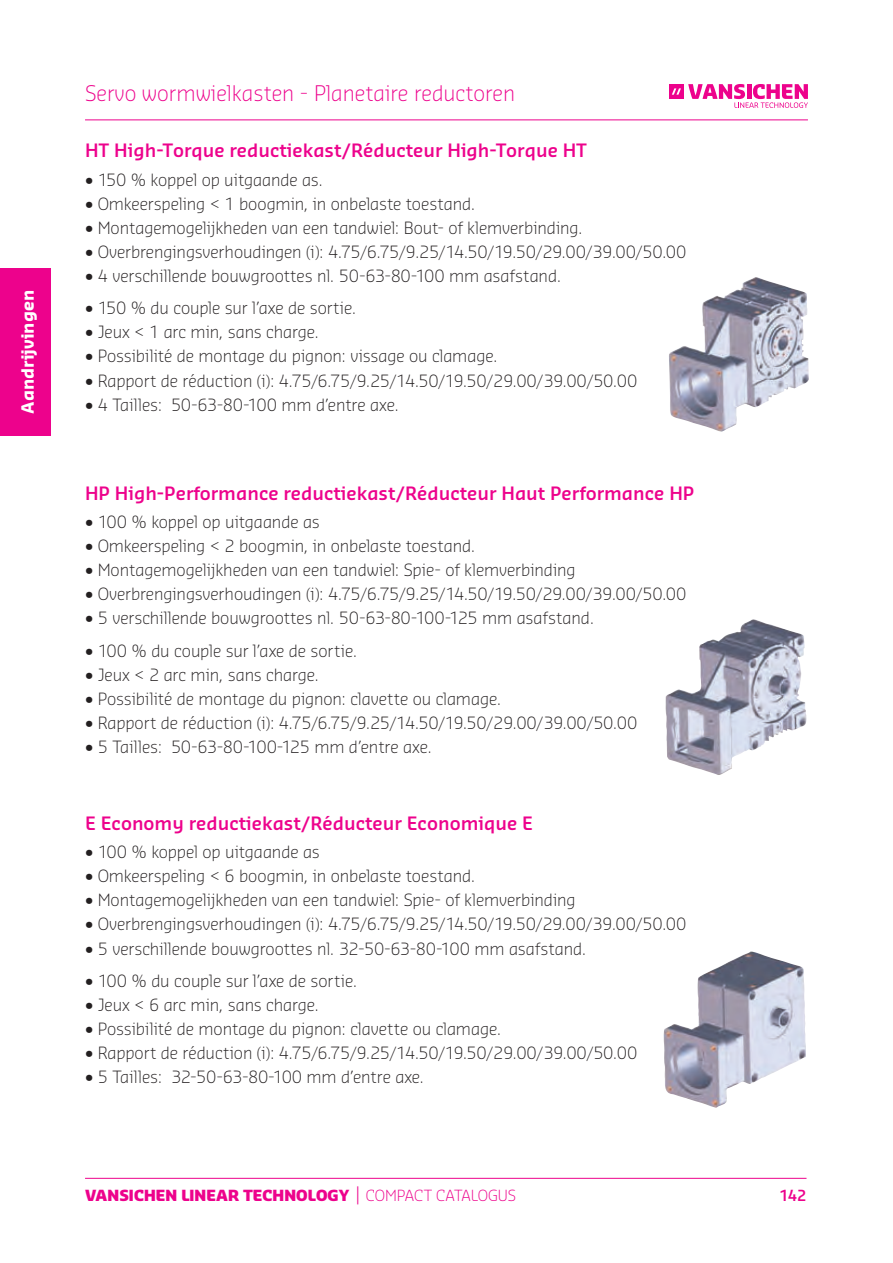
<style>
.page{position:relative;width:893px;height:1263px;background:#fff}
.page>*{position:absolute;margin:0;border:0;box-sizing:border-box;transform-origin:0 0}
.t1{font:300 21px "Sansa Pro";color:#ed028c}
.t2{font:600 18px "Sansa Pro";color:#ed028c}
.t3{font:300 16.5px "Sansa Pro";letter-spacing:-.005em;color:#231f20}
.t4{font:700 16.5px "Sansa Std";color:#fff}
.t5{font:900 15px "Sansa Pro";letter-spacing:.005em;color:#ed028c}
.t6{font:600 15px "Sansa Pro";color:#ed028c}
.s1{font-weight:600;font-size:18px}
.s2{font-weight:300}
</style>
<div class="page">
<hr style="left:85px;top:1178px;width:721px;height:1px;background:#ed028c">
<div style="left:0;top:268px;width:51px;height:168px;background:#ed028c"></div>
<hr style="left:85px;top:119px;width:723px;height:1px;background:#ed028c">
<div style="left:669px;top:84px;width:15px;height:15px;background:#ed028c"></div>
<svg style="left:672px;top:88px;width:9px;height:7px"></svg>
<svg style="left:688px;top:84px;width:120px;height:24px"></svg>
<img style="left:669px;top:277px;width:140px;height:155px">
<img style="left:663px;top:951px;width:143px;height:157px">
<img style="left:665px;top:619px;width:142px;height:156px">
<p class="t4" style="left:17px;top:413px;width:125px;rotate:-90deg">Aandrijvingen</p>
<p class="t1" style="left:85px;top:79px;width:432px">Servo wormwielkasten - Planetaire reductoren</p>
<p class="t2" style="left:85px;top:139px;width:503px">HT High-Torque reductiekast/Réducteur High-Torque HT</p>
<p class="t3" style="left:85px;top:168px;width:240px">• 150 % koppel op uitgaande as.</p>
<p class="t3" style="left:85px;top:193px;width:392px">• Omkeerspeling &lt; 1 boogmin, in onbelaste toestand.</p>
<p class="t3" style="left:85px;top:217px;width:499px">• Montagemogelijkheden van een tandwiel: Bout- of klemverbinding.</p>
<p class="t3" style="left:85px;top:241px;width:603px">• Overbrengingsverhoudingen (i): 4.75/6.75/9.25/14.50/19.50/29.00/39.00/50.00</p>
<p class="t3" style="left:85px;top:265px;width:478px">• 4 verschillende bouwgroottes nl. 50-63-80-100 mm asafstand.</p>
<p class="t3" style="left:85px;top:297px;width:273px">• 150 % du couple sur l’axe de sortie.</p>
<p class="t3" style="left:85px;top:321px;width:235px">• Jeux &lt; 1 arc min, sans charge.</p>
<p class="t3" style="left:85px;top:345px;width:414px">• Possibilité de montage du pignon: vissage ou clamage.</p>
<p class="t3" style="left:85px;top:369px;width:554px">• Rapport de réduction (i): 4.75/6.75/9.25/14.50/19.50/29.00/39.00/50.00</p>
<p class="t3" style="left:85px;top:394px;width:315px">• 4 Tailles: 50-63-80-100 mm d’entre axe.</p>
<p class="t2" style="left:85px;top:481px;width:611px">HP High-Performance reductiekast/Réducteur Haut Performance HP</p>
<p class="t3" style="left:85px;top:511px;width:236px">• 100 % koppel op uitgaande as</p>
<p class="t3" style="left:85px;top:535px;width:392px">• Omkeerspeling &lt; 2 boogmin, in onbelaste toestand.</p>
<p class="t3" style="left:85px;top:559px;width:492px">• Montagemogelijkheden van een tandwiel: Spie- of klemverbinding</p>
<p class="t3" style="left:85px;top:583px;width:603px">• Overbrengingsverhoudingen (i): 4.75/6.75/9.25/14.50/19.50/29.00/39.00/50.00</p>
<p class="t3" style="left:85px;top:607px;width:511px">• 5 verschillende bouwgroottes nl. 50-63-80-100-125 mm asafstand.</p>
<p class="t3" style="left:85px;top:640px;width:274px">• 100 % du couple sur l’axe de sortie.</p>
<p class="t3" style="left:85px;top:664px;width:235px">• Jeux &lt; 2 arc min, sans charge.</p>
<p class="t3" style="left:85px;top:688px;width:418px">• Possibilité de montage du pignon: clavette ou clamage.</p>
<p class="t3" style="left:85px;top:712px;width:554px">• Rapport de réduction (i): 4.75/6.75/9.25/14.50/19.50/29.00/39.00/50.00</p>
<p class="t3" style="left:85px;top:736px;width:348px">• 5 Tailles: 50-63-80-100-125 mm d’entre axe.</p>
<p class="t2" style="left:85px;top:811px;width:449px">E Economy reductiekast/Réducteur Economique E</p>
<p class="t3" style="left:85px;top:841px;width:236px">• 100 % koppel op uitgaande as</p>
<p class="t3" style="left:85px;top:865px;width:392px">• Omkeerspeling &lt; 6 boogmin, in onbelaste toestand.</p>
<p class="t3" style="left:85px;top:889px;width:492px">• Montagemogelijkheden van een tandwiel: Spie- of klemverbinding</p>
<p class="t3" style="left:85px;top:913px;width:603px">• Overbrengingsverhoudingen (i): 4.75/6.75/9.25/14.50/19.50/29.00/39.00/50.00</p>
<p class="t3" style="left:85px;top:937px;width:503px">• 5 verschillende bouwgroottes nl. 32-50-63-80-100 mm asafstand.</p>
<p class="t3" style="left:85px;top:970px;width:274px">• 100 % du couple sur l’axe de sortie.</p>
<p class="t3" style="left:85px;top:994px;width:235px">• Jeux &lt; 6 arc min, sans charge.</p>
<p class="t3" style="left:85px;top:1018px;width:418px">• Possibilité de montage du pignon: clavette ou clamage.</p>
<p class="t3" style="left:85px;top:1042px;width:554px">• Rapport de réduction (i): 4.75/6.75/9.25/14.50/19.50/29.00/39.00/50.00</p>
<p class="t3" style="left:85px;top:1066px;width:341px">• 5 Tailles: 32-50-63-80-100 mm d’entre axe.</p>
<p class="t5" style="left:85px;top:1185px;width:433px">VANSICHEN LINEAR TECHNOLOGY <span class="s1">|</span> <span class="s2">COMPACT CATALOGUS</span></p>
<p class="t6" style="left:779px;top:1186px;width:29px">142</p>
</div>
